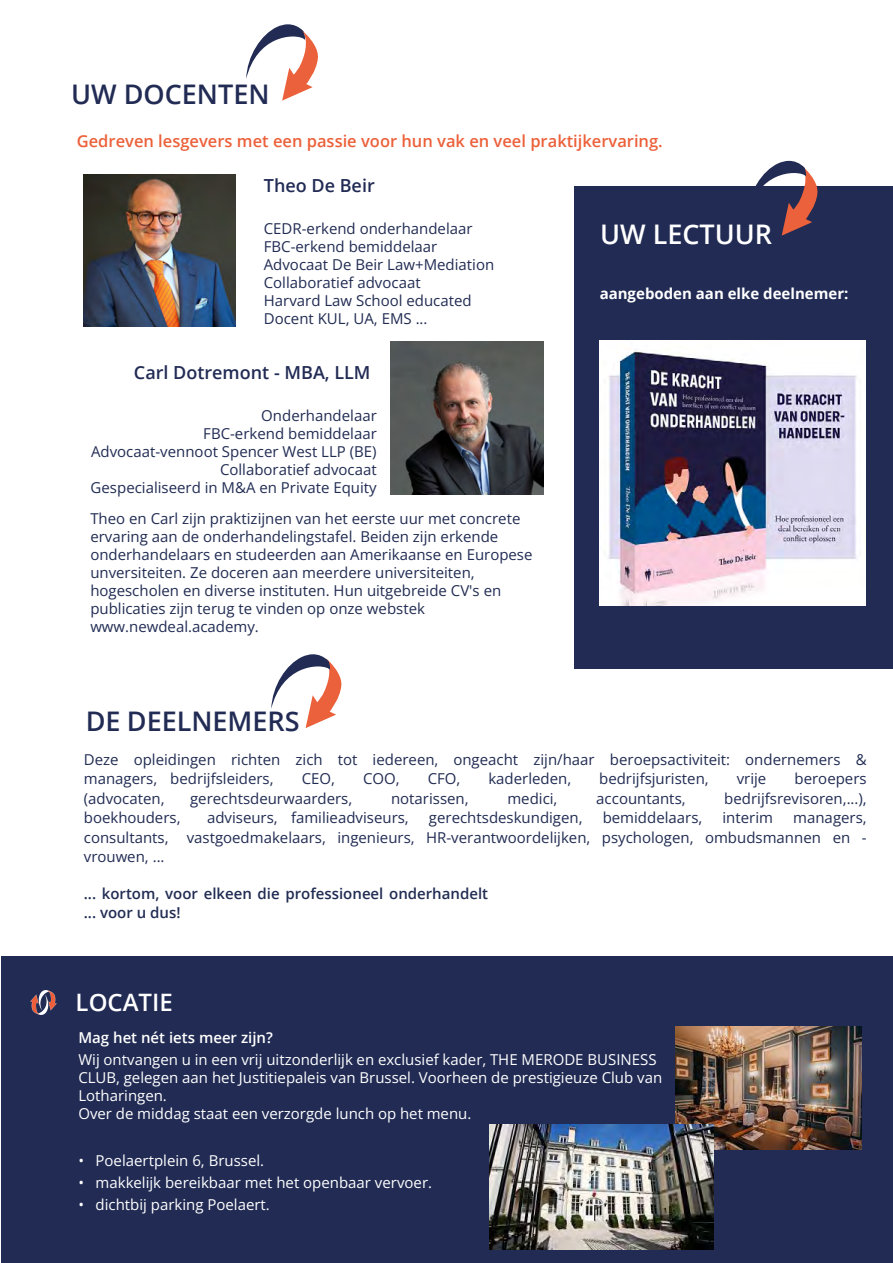
<style>
.page{position:relative;width:893px;height:1263px;background:#fff}
.page>*{position:absolute;margin:0;border:0;box-sizing:border-box;transform-origin:0 0}
.t1{font:600 27px "Open Sans";color:#212b54}
.t2{font:600 27px "Open Sans";color:#fff}
.t3{font:600 24px "Open Sans";color:#fff}
.t4{font:600 18px "Open Sans";color:#212b54}
.t5{font:600 16.5px "Open Sans";color:#ec603a}
.t6{font:15px/18px "Open Sans";color:#212c53}
.t7{font:15px/18px "Open Sans";color:#fff}
.t8{font:15px/18px "Open Sans";color:#212c53;text-align:right}
.t9{font:600 15px/19.5px "Open Sans";color:#212c53}
.t10{font:700 15px "Open Sans";color:#fff}
.t11{font:600 15px "Open Sans";color:#fff}
.s1{font-style:inherit}
</style>
<div class="page">
<img style="left:84px;top:174px;width:152px;height:152px">
<div style="left:574px;top:186px;width:319px;height:483px;background:#212b54"></div>
<img style="left:600px;top:340px;width:265px;height:266px">
<svg style="left:271px;top:654px;width:71px;height:74px"></svg>
<svg style="left:246px;top:24px;width:72px;height:77px"></svg>
<svg style="left:755px;top:160px;width:63px;height:76px"></svg>
<img style="left:390px;top:341px;width:154px;height:153px">
<div style="left:1px;top:956px;width:891px;height:307px;background:#212b54"></div>
<img style="left:31px;top:990px;width:25px;height:24px">
<img style="left:675px;top:1026px;width:186px;height:124px">
<img style="left:490px;top:1125px;width:223px;height:125px">
<p class="t1" style="left:71px;top:76px;width:200px">UW DOCENTEN</p>
<p class="t5" style="left:77px;top:129px;width:587px">Gedreven lesgevers met een passie voor hun vak en veel praktijkervaring.</p>
<p class="t4" style="left:264px;top:173px;width:112px">Theo De Beir</p>
<p class="t6" style="left:264px;top:220px;width:232px">CEDR-erkend onderhandelaar<br>FBC-erkend bemiddelaar<br>Advocaat De Beir Law+Mediation<br>Collaboratief advocaat<br>Harvard Law School educated<br>Docent KUL, UA, EMS ...</p>
<p class="t4" style="left:134px;top:360px;width:238px">Carl Dotremont - MBA, LLM</p>
<p class="t8" style="left:91px;top:406px;width:288px"><span class="s1">O</span>nderhandelaar<br><span class="s1">FBC-erkend b</span>emiddelaar<br>Advocaat-vennoot Spencer West LLP <span class="s1">(BE)<br></span>Collaboratief advocaat<br>Gespecialiseerd in M&amp;A en Private Equity</p>
<p class="t6" style="left:90px;top:509px;width:444px">Theo en Carl zijn praktizijnen van het eerste uur met concrete ervaring aan de onderhandelingstafel. Beiden zijn erkende onderhandelaars en studeerden aan Amerikaanse en Europese unversiteiten. Ze doceren aan meerdere universiteiten, hogescholen en diverse instituten. Hun uitgebreide CV's en publicaties zijn terug te vinden op onze webstek www.newdeal.academy.</p>
<h1 class="t1" style="left:86px;top:703px;width:216px">DE DEELNEMERS</h1>
<h1 class="t2" style="left:600px;top:215px;width:174px">UW LECTUUR</h1>
<p class="t10" style="left:600px;top:283px;width:250px">aangeboden aan elke deelnemer:</p>
<p class="t6" style="left:84px;top:749px;width:784px;line-height:19.5px">Deze opleidingen richten zich tot iedereen, ongeacht zijn/haar beroepsactiviteit: ondernemers &amp; managers, bedrijfsleiders,</p>
<p class="t6" style="left:302px;top:769px;width:35px">CEO,</p>
<p class="t6" style="left:363px;top:769px;width:38px">COO,</p>
<p class="t6" style="left:428px;top:769px;width:34px">CFO,</p>
<p class="t6" style="left:488px;top:769px;width:84px">kaderleden,</p>
<p class="t6" style="left:599px;top:769px;width:111px">bedrijfsjuristen,</p>
<p class="t6" style="left:737px;top:769px;width:31px">vrije</p>
<p class="t6" style="left:794px;top:769px;width:74px">beroepers</p>
<p class="t6" style="left:84px;top:789px;width:82px">(advocaten,</p>
<p class="t6" style="left:190px;top:789px;width:164px">gerechtsdeurwaarders,</p>
<p class="t6" style="left:391px;top:789px;width:79px">notarissen,</p>
<p class="t6" style="left:507px;top:789px;width:52px">medici,</p>
<p class="t6" style="left:596px;top:789px;width:91px">accountants,</p>
<p class="t6" style="left:724px;top:789px;width:144px">bedrijfsrevisoren,...),</p>
<p class="t6" style="left:84px;top:808px;width:98px">boekhouders,</p>
<p class="t6" style="left:207px;top:808px;width:203px">adviseurs, familieadviseurs,</p>
<p class="t6" style="left:429px;top:808px;width:155px">gerechtsdeskundigen,</p>
<p class="t6" style="left:603px;top:808px;width:101px">bemiddelaars,</p>
<p class="t6" style="left:722px;top:808px;width:52px">interim</p>
<p class="t6" style="left:84px;top:808px;width:784px;line-height:19.5px;text-align:justify;text-indent:709px">managers, consultants, vastgoedmakelaars, ingenieurs, HR-verantwoordelijken, psychologen, ombudsmannen en - vrouwen, ...</p>
<p class="t9" style="left:84px;top:883px;width:406px">... kortom, voor elkeen die professioneel onderhandelt ... voor u dus!</p>
<h2 class="t3" style="left:76px;top:986px;width:99px">LOCATIE</h2>
<p class="t11" style="left:78px;top:1027px;width:196px">Mag het nét iets meer zijn?</p>
<p class="t7" style="left:78px;top:1050px;width:585px">Wij ontvangen u in een vrij uitzonderlijk en exclusief kader, THE MERODE BUSINESS CLUB, gelegen aan het Justitiepaleis van Brussel. Voorheen de prestigieuze Club van Lotharingen.<br>Over de middag staat een verzorgde lunch op het menu.</p>
<p class="t7" style="left:79px;top:1151px;width:187px">• Poelaertplein 6, Brussel.</p>
<p class="t7" style="left:79px;top:1173px;width:355px">• makkelijk bereikbaar met het openbaar vervoer.</p>
<p class="t7" style="left:79px;top:1195px;width:193px">• dichtbij parking Poelaert.</p>
</div>
